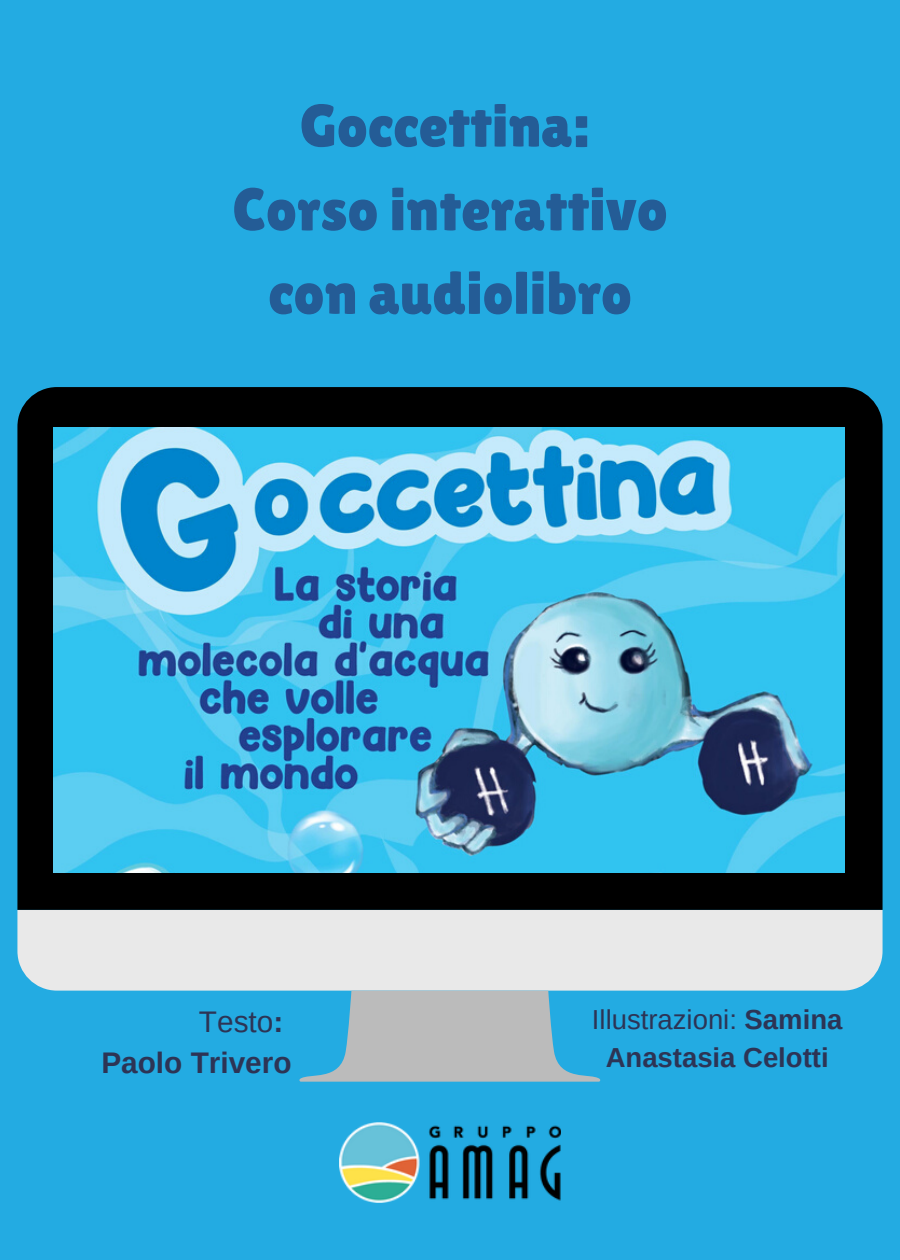
<style>
.page{position:relative;width:900px;height:1260px;background:#23abe2}
.page>*{position:absolute;margin:0;border:0;box-sizing:border-box;transform-origin:0 0}
.t1{font:60px/83.8px "Lilita One";color:#245c96;text-align:center}
.t2{font:700 29.75px/41.2px "Arimo";color:#2d3455;text-align:right}
.t3{font:700 27.5px/37.5px "Arimo";color:#2d3455;text-align:center}
.s1{font-weight:400}
</style>
<div class="page">
<div style="left:17px;top:387px;width:866px;height:523px;background:#000"></div>
<div style="left:17px;top:910px;width:866px;height:81px;background:#e9e9e9"></div>
<svg style="left:299px;top:991px;width:302px;height:91px"></svg>
<img style="left:54px;top:428px;width:791px;height:444px">
<img style="left:340px;top:1122px;width:221px;height:81px">
<p class="t1" style="left:232px;top:84px;width:437px">Goccettina:<br>Corso interattivo con audiolibro</p>
<p class="t2" style="left:101px;top:1001px;width:192px"><span class="s1">Testo</span>:<br>Paolo Trivero</p>
<p class="t3" style="left:592px;top:1001px;width:252px"><span class="s1">Illustrazioni:</span> Samina<br>Anastasia Celotti</p>
</div>
